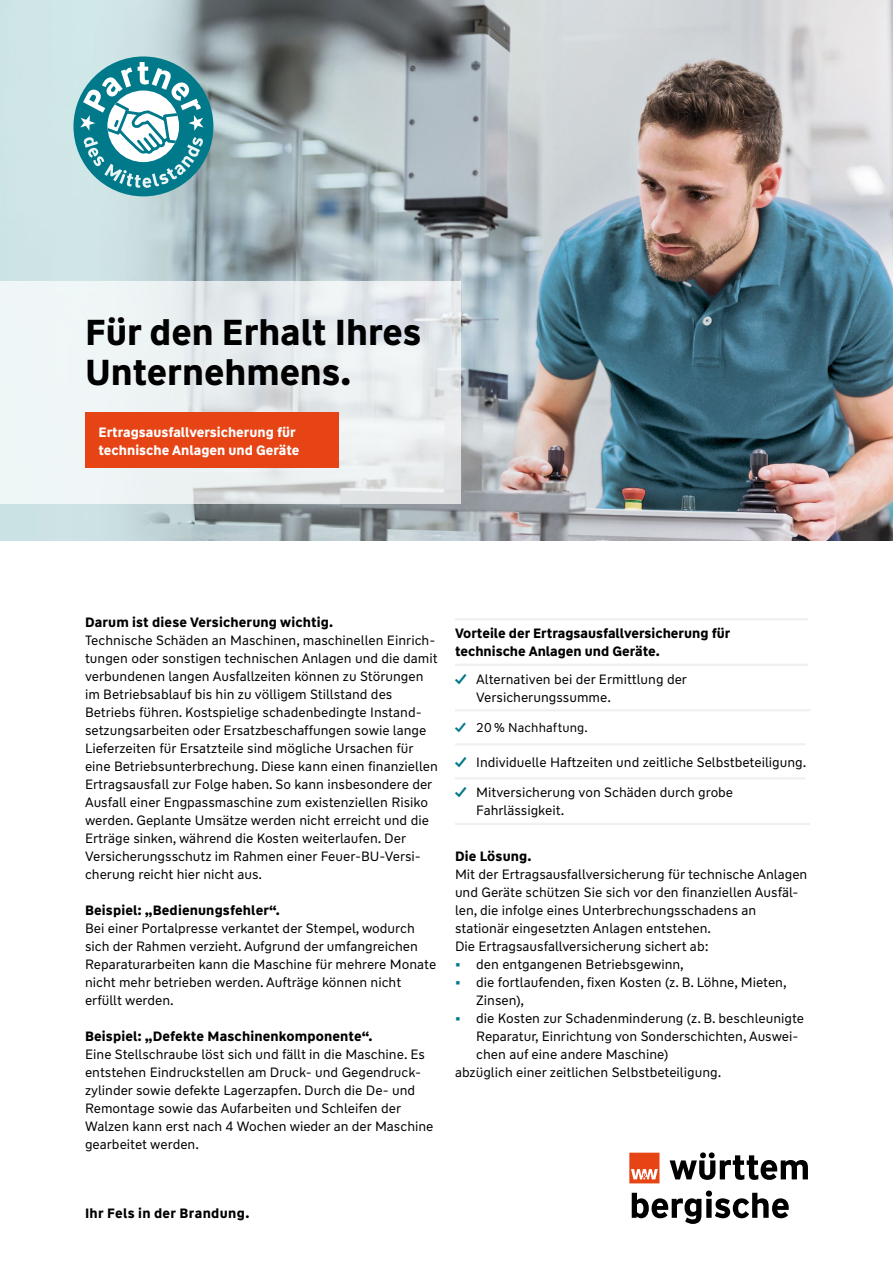
<style>
.page{position:relative;width:893px;height:1263px;background:#fff}
.page>*{position:absolute;margin:0;border:0;box-sizing:border-box;transform-origin:0 0}
.t1{font:700 36px/39.6px "WW Type";color:#000}
.t2{font:13.5px/18px "WW Type";color:#000}
.t3{font:700 13.5px/18px "WW Type";letter-spacing:.01em;color:#000}
.t4{font:700 13.5px/18px "WW Type";color:#fff}
.t5{font:12.75px "WW Type";letter-spacing:.01em;color:#000}
.s1{font-weight:700;color:#00798b}
</style>
<div class="page">
<img style="left:0;top:0;width:893px;height:540px">
<hr style="left:455px;top:618px;width:353px;height:2px;background:#f0f0f1">
<hr style="left:455px;top:664px;width:353px;height:2px;background:#f0f0f1">
<hr style="left:455px;top:709px;width:355px;height:2px;background:#f0f0f1">
<hr style="left:455px;top:743px;width:351px;height:2px;background:#f0f0f1">
<hr style="left:455px;top:777px;width:351px;height:2px;background:#f0f0f1">
<hr style="left:455px;top:823px;width:355px;height:2px;background:#f0f0f1">
<div style="left:73px;top:56px;width:140px;height:140px;background:#00798b;border-radius:50%"></div>
<svg style="left:80px;top:62px;width:124px;height:126px"></svg>
<svg style="left:0;top:281px;width:460px;height:223px;fill:#ecf1f2"></svg>
<div style="left:85px;top:412px;width:253px;height:56px;background:#e64415"></div>
<svg style="left:629px;top:1152px;width:179px;height:72px"></svg>
<h1 class="t1" style="left:85px;top:313px;width:338px">Für den Erhalt Ihres<br>Unternehmens.</h1>
<p class="t4" style="left:99px;top:423px;width:202px">Ertragsausfallversicherung für technische Anlagen und Geräte</p>
<p class="t3" style="left:85px;top:613px;width:250px">Darum ist diese Versicherung wichtig.</p>
<p class="t2" style="left:85px;top:631px;width:354px">Technische Schäden an Maschinen, maschinellen Einrich&shy;tungen oder sonstigen technischen Anlagen und die damit verbundenen langen Ausfallzeiten können zu Störungen im Betriebsablauf bis hin zu völligem Stillstand des Betriebs führen. Kostspielige schadenbedingte Instand&shy;setzungsarbeiten oder Ersatzbeschaffungen sowie lange Lieferzeiten für Ersatzteile sind mögliche Ursachen für eine Betriebsunterbrechung. Diese kann einen finanziellen Ertragsausfall zur Folge haben. So kann insbesondere der Ausfall einer Engpassmaschine zum existenziellen Risiko werden. Geplante Umsätze werden nicht erreicht und die Erträge sinken, während die Kosten weiterlaufen. Der Versicherungsschutz im Rahmen einer Feuer-BU-Versi&shy;cherung reicht hier nicht aus.</p>
<p class="t3" style="left:85px;top:901px;width:196px">Beispiel: „Bedienungsfehler“.</p>
<p class="t2" style="left:85px;top:919px;width:353px">Bei einer Portalpresse verkantet der Stempel, wodurch sich der Rahmen verzieht. Aufgrund der umfangreichen Reparaturarbeiten kann die Maschine für mehrere Monate nicht mehr betrieben werden. Aufträge können nicht erfüllt werden.</p>
<p class="t3" style="left:85px;top:1027px;width:289px">Beispiel: „Defekte Maschinenkomponente“.</p>
<p class="t2" style="left:85px;top:1045px;width:350px">Eine Stellschraube löst sich und fällt in die Maschine. Es entstehen Eindruckstellen am Druck- und Gegendruck&shy;zylinder sowie defekte Lagerzapfen. Durch die De- und Remontage sowie das Aufarbeiten und Schleifen der Walzen kann erst nach 4 Wochen wieder an der Maschine gearbeitet werden.</p>
<p class="t3" style="left:455px;top:624px;width:277px">Vorteile der Ertragsausfallversicherung für technische Anlagen und Geräte.</p>
<p class="t2" style="left:476px;top:670px;width:212px;text-indent:-21px"><span class="s1">✓</span> Alternativen bei der Ermittlung der<br>Versicherungssumme.</p>
<p class="t5" style="left:455px;top:720px;width:135px"><span class="s1">✓</span> 20 % Nachhaftung.</p>
<p class="t2" style="left:455px;top:753px;width:353px"><span class="s1">✓</span> Individuelle Haftzeiten und zeitliche Selbstbeteiligung.</p>
<p class="t2" style="left:476px;top:784px;width:258px;text-indent:-21px"><span class="s1">✓</span> Mitversicherung von Schäden durch grobe<br>Fahrlässigkeit.</p>
<p class="t3" style="left:455px;top:847px;width:78px">Die Lösung.</p>
<p class="t2" style="left:455px;top:865px;width:354px">Mit der Ertragsausfallversicherung für technische Anlagen und Geräte schützen Sie sich vor den finanziellen Ausfäl&shy;len, die infolge eines Unterbrechungsschadens an stationär eingesetzten Anlagen entstehen.<br>Die Ertragsausfallversicherung sichert ab:</p>
<p class="t2" style="left:455px;top:955px;width:230px"><span class="s1">•</span> den entgangenen Betriebsgewinn,</p>
<p class="t2" style="left:476px;top:973px;width:312px;text-indent:-21px"><span class="s1">•</span> die fortlaufenden, fixen Kosten (z. B. Löhne, Mieten,<br>Zinsen),</p>
<p class="t2" style="left:455px;top:1009px;width:351px"><span class="s1">•</span> die Kosten zur Schadenminderung (z. B. beschleunigte</p>
<p class="t2" style="left:476px;top:1027px;width:324px">Reparatur, Einrichtung von Sonderschichten, Auswei-</p>
<p class="t2" style="left:476px;top:1045px;width:194px">chen auf eine andere Maschine)</p>
<p class="t2" style="left:455px;top:1063px;width:268px">abzüglich einer zeitlichen Selbstbeteiligung.</p>
<p class="t3" style="left:85px;top:1204px;width:166px">Ihr Fels in der Brandung.</p>
</div>
